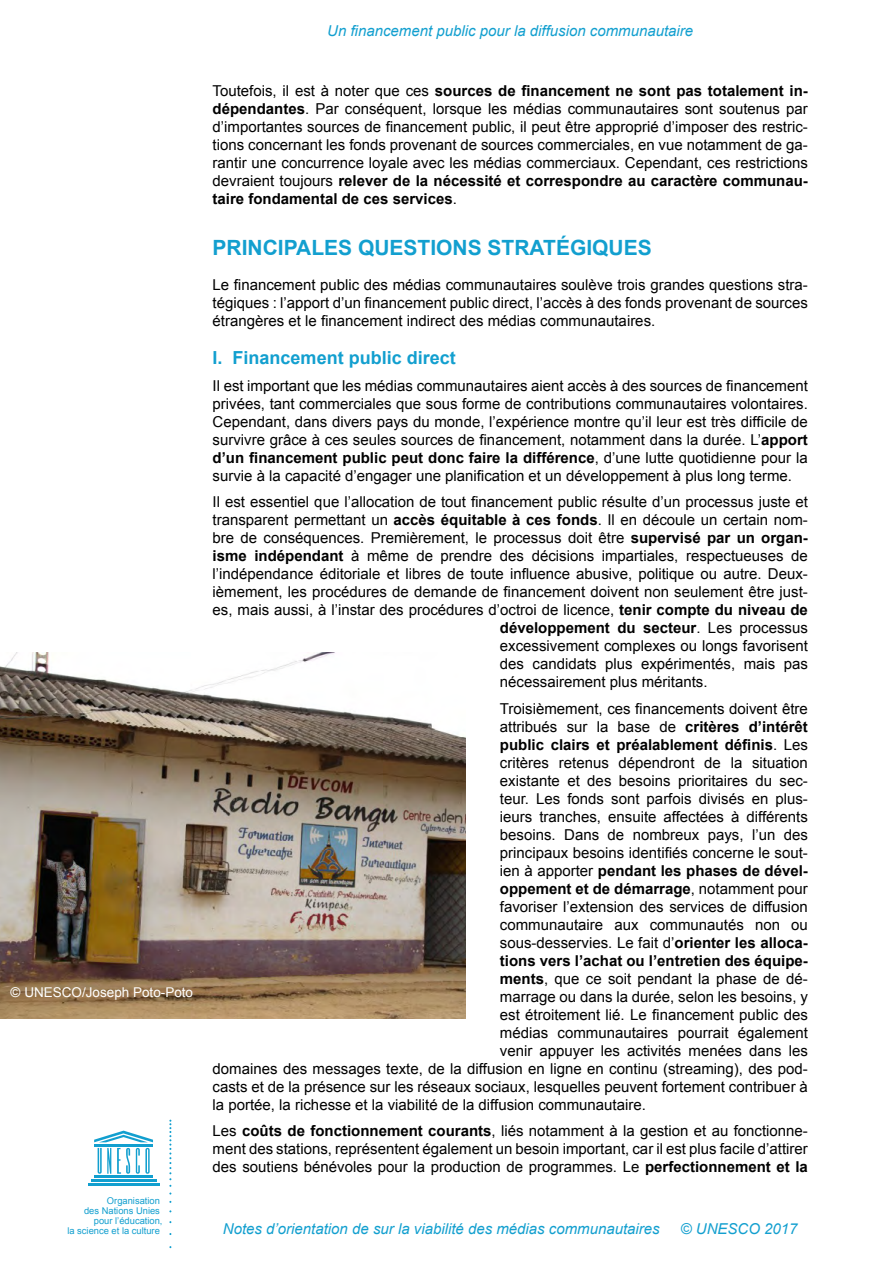
<style>
.page{position:relative;width:893px;height:1263px;background:#fff}
.page>*{position:absolute;margin:0;border:0;box-sizing:border-box;transform-origin:0 0}
.t1{font:700 21px "Arial";color:#129fcf}
.t2{font:700 18px "Arial";color:#129fcf}
.t3{font:15px/18px "Arial";color:#000;text-align:justify}
.t4{font:700 15px "Arial";color:#000}
.t5{font:italic 15px "Arial";color:#129fcf}
.t6{font:13.5px "Arial";color:#fff}
.t7{font:9.3px/10.2px "Arial";color:#129fcf;text-align:right}
.s1{font-weight:700}
.s2{font-weight:400}
</style>
<div class="page">
<svg style="left:169px;top:1120px;width:2px;height:74px"></svg>
<hr style="left:94px;top:1175px;width:59px;height:2px;background:#129fcf">
<hr style="left:91px;top:1179px;width:65px;height:3px;background:#129fcf">
<hr style="left:88px;top:1183px;width:71px;height:3px;background:#129fcf">
<hr style="left:94px;top:1144px;width:59px;height:2px;background:#129fcf">
<svg style="left:94px;top:1130px;width:59px;height:12px"></svg>
<svg style="left:98px;top:1148px;width:13px;height:26px"></svg>
<svg style="left:136px;top:1148px;width:4px;height:26px"></svg>
<svg style="left:145px;top:1148px;width:5px;height:26px"></svg>
<svg style="left:147px;top:1149px;width:1px;height:23px"></svg>
<svg style="left:117px;top:1148px;width:13px;height:26px"></svg>
<img style="left:0;top:653px;width:466px;height:365px">
<p class="t6" style="left:11px;top:984px;width:184px">© UNESCO/Joseph Poto-Poto</p>
<p class="t7" style="left:67px;top:1195px;width:97px">Organisation<br>des Nations Unies pour l’éducation,<br>la science et la culture</p>
<p class="t5" style="left:327px;top:21px;width:367px">Un financement public pour la diffusion communautaire</p>
<p class="t3" style="left:213px;top:82px;width:597px">Toutefois, il est à noter que ces <span class="s1">sources de financement ne sont pas totalement in&shy;dépendantes</span>. Par conséquent, lorsque les médias communautaires sont soutenus par d’importantes sources de financement public, il peut être approprié d’imposer des restric&shy;tions concernant les fonds provenant de sources commerciales, en vue notamment de ga&shy;rantir une concurrence loyale avec les médias commerciaux. Cependant, ces restrictions devraient toujours <span class="s1">relever de la nécessité et correspondre au caractère communau&shy;taire fondamental de ces services</span>.</p>
<h1 class="t1" style="left:213px;top:233px;width:441px">PRINCIPALES QUESTIONS STRATÉGIQUES</h1>
<p class="t3" style="left:213px;top:276px;width:597px">Le financement public des médias communautaires soulève trois grandes questions stra&shy;tégiques : l’apport d’un financement public direct, l’accès à des fonds provenant de sources étrangères et le financement indirect des médias communautaires.</p>
<p class="t2" style="left:213px;top:346px;width:245px">I. Financement public direct</p>
<p class="t3" style="left:213px;top:377px;width:597px">Il est important que les médias communautaires aient accès à des sources de financement privées, tant commerciales que sous forme de contributions communautaires volontaires.<br>Cependant, dans divers pays du monde, l’expérience montre qu’il leur est très difficile de survivre grâce à ces seules sources de financement, notamment dans la durée. L’<span class="s1">apport d’un financement public peut donc faire la différence</span>, d’une lutte quotidienne pour la survie à la capacité d’engager une planification et un développement à plus long terme.</p>
<p class="t3" style="left:213px;top:493px;width:597px">Il est essentiel que l’allocation de tout financement public résulte d’un processus juste et</p>
<p class="t3" style="left:213px;top:511px;width:597px">transparent permettant un <span class="s1">accès équitable à ces fonds</span>. Il en découle un certain nom-</p>
<p class="t3" style="left:213px;top:529px;width:597px">bre de conséquences. Premièrement, le processus doit être <span class="s1">supervisé par un organ-</span></p>
<p class="t3" style="left:213px;top:547px;width:597px"><span class="s1">isme indépendant</span> à même de prendre des décisions impartiales, respectueuses de</p>
<p class="t3" style="left:213px;top:565px;width:597px">l’indépendance éditoriale et libres de toute influence abusive, politique ou autre. Deux-</p>
<p class="t3" style="left:213px;top:583px;width:597px">ièmement, les procédures de demande de financement doivent non seulement être just-</p>
<p class="t3" style="left:213px;top:601px;width:597px">es, mais aussi, à l’instar des procédures d’octroi de licence, <span class="s1">tenir compte du niveau de</span></p>
<p class="t4" style="left:500px;top:618px;width:309px">développement du secteur<span class="s2">. Les processus</span></p>
<p class="t3" style="left:500px;top:637px;width:309px">excessivement complexes ou longs favorisent</p>
<p class="t3" style="left:500px;top:655px;width:309px">des candidats plus expérimentés, mais pas</p>
<p class="t3" style="left:500px;top:673px;width:209px">nécessairement plus méritants.</p>
<p class="t3" style="left:500px;top:700px;width:309px">Troisièmement, ces financements doivent être</p>
<p class="t3" style="left:500px;top:718px;width:309px">attribués sur la base de <span class="s1">critères d’intérêt</span></p>
<p class="t4" style="left:500px;top:735px;width:309px">public clairs et préalablement définis<span class="s2">. Les</span></p>
<p class="t3" style="left:500px;top:754px;width:309px">critères retenus dépendront de la situation</p>
<p class="t3" style="left:500px;top:772px;width:309px">existante et des besoins prioritaires du sec-</p>
<p class="t3" style="left:500px;top:790px;width:309px">teur. Les fonds sont parfois divisés en plus-</p>
<p class="t3" style="left:500px;top:808px;width:309px">ieurs tranches, ensuite affectées à différents</p>
<p class="t3" style="left:500px;top:826px;width:309px">besoins. Dans de nombreux pays, l’un des</p>
<p class="t3" style="left:500px;top:844px;width:309px">principaux besoins identifiés concerne le sout-</p>
<p class="t4" style="left:500px;top:861px;width:309px"><span class="s2">ien à apporter</span> pendant les phases de dével-</p>
<p class="t4" style="left:500px;top:879px;width:309px">oppement et de démarrage<span class="s2">, notamment pour</span></p>
<p class="t3" style="left:500px;top:898px;width:309px">favoriser l’extension des services de diffusion</p>
<p class="t3" style="left:500px;top:916px;width:309px">communautaire aux communautés non ou</p>
<p class="t3" style="left:500px;top:934px;width:309px">sous-desservies. Le fait d’<span class="s1">orienter les alloca-</span></p>
<p class="t4" style="left:500px;top:951px;width:309px">tions vers l’achat ou l’entretien des équipe-</p>
<p class="t3" style="left:500px;top:970px;width:309px"><span class="s1">ments</span>, que ce soit pendant la phase de dé-</p>
<p class="t3" style="left:500px;top:988px;width:309px">marrage ou dans la durée, selon les besoins, y</p>
<p class="t3" style="left:500px;top:1006px;width:309px">est étroitement lié. Le financement public des</p>
<p class="t3" style="left:500px;top:1024px;width:309px">médias communautaires pourrait également</p>
<p class="t3" style="left:500px;top:1042px;width:309px">venir appuyer les activités menées dans les</p>
<p class="t3" style="left:213px;top:1060px;width:597px">domaines des messages texte, de la diffusion en ligne en continu (streaming), des pod-</p>
<p class="t3" style="left:213px;top:1078px;width:597px">casts et de la présence sur les réseaux sociaux, lesquelles peuvent fortement contribuer à</p>
<p class="t3" style="left:213px;top:1096px;width:435px">la portée, la richesse et la viabilité de la diffusion communautaire.</p>
<p class="t3" style="left:213px;top:1122px;width:597px">Les <span class="s1">coûts de fonctionnement courants</span>, liés notamment à la gestion et au fonctionne&shy;ment des stations, représentent également un besoin important, car il est plus facile d’attirer des soutiens bénévoles pour la production de programmes. Le <span class="s1">perfectionnement et la</span></p>
<p class="t5" style="left:223px;top:1218px;width:438px">Notes d’orientation de sur la viabilité des médias communautaires</p>
<p class="t5" style="left:681px;top:1218px;width:118px">© UNESCO 2017</p>
</div>
